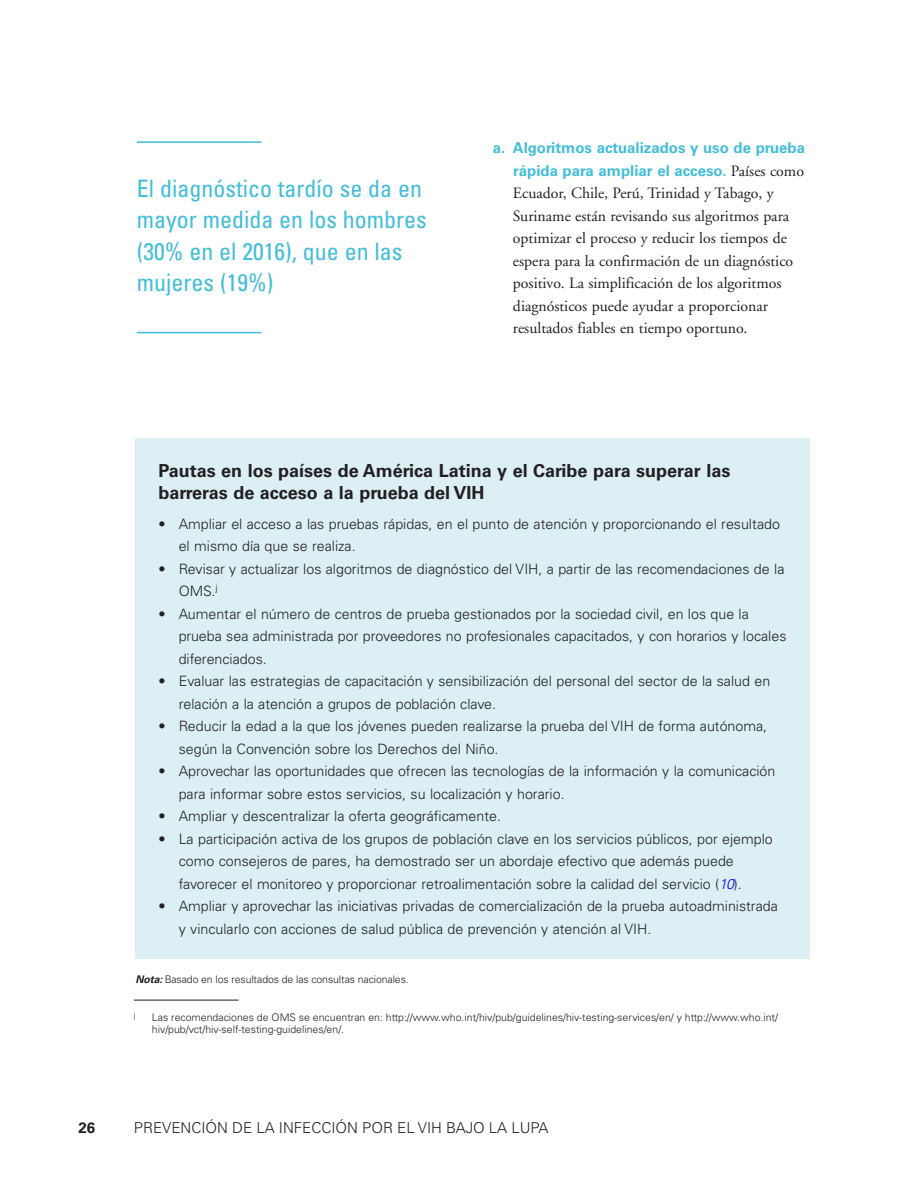
<style>
.page{position:relative;width:918px;height:1188px;background:#fff}
.page>*{position:absolute;margin:0;border:0;box-sizing:border-box;transform-origin:0 0}
.t1{font:condensed 24px/31.5px "Univers";color:#42bdd9}
.t2{font:700 18px/22.5px "Univers";color:#231f20}
.t3{font:15.75px/22.5px "Adobe Garamond";color:#231f20}
.t4{font:700 15px/22.5px "Univers";color:#42bdd9;text-align:right}
.t5{font:300 15px "Univers";color:#231f20}
.t6{font:700 15px "Univers";color:#231f20}
.t7{font:300 14.25px/22.5px "Univers";color:#231f20}
.t8{font:300 10.5px/12.6px "Univers";color:#231f20}
.t9{font:300 8.4px "Univers";color:#231f20}
.s1{font-family:"Adobe Garamond";font-weight:400;font-size:15.75px;color:#231f20}
.s2{font-style:italic;color:#00f}
.s3{font-weight:700;font-style:italic}
</style>
<div class="page">
<div style="left:135px;top:438px;width:675px;height:521px;background:#dceff5"></div>
<hr style="left:134px;top:1000px;width:105px;height:1px;background:#231f20">
<hr style="left:137px;top:141px;width:124px;height:2px;background:#42bdd9">
<hr style="left:137px;top:332px;width:124px;height:1px;background:#42bdd9">
<h1 class="t1" style="left:137px;top:174px;width:292px">El diagnóstico tardío se da en mayor medida en los hombres (30% en el 2016), que en las mujeres (19%)</h1>
<p class="t4" style="left:493px;top:137px;width:314px">a. Algoritmos actualizados y uso de prueba rápida para ampliar el acceso. <span class="s1">Países como</span></p>
<p class="t3" style="left:513px;top:183px;width:282px">Ecuador, Chile, Perú, Trinidad y Tabago, y Suriname están revisando sus algoritmos para optimizar el proceso y reducir los tiempos de espera para la confirmación de un diagnóstico positivo. La simplificación de los algoritmos diagnósticos puede ayudar a proporcionar resultados fiables en tiempo oportuno.</p>
<p class="t2" style="left:158px;top:460px;width:573px">Pautas en los países de América Latina y el Caribe para superar las barreras de acceso a la prueba del VIH</p>
<p class="t7" style="left:179px;top:513px;width:603px;text-indent:-20px">• Ampliar el acceso a las pruebas rápidas, en el punto de atención y proporcionando el resultado el mismo día que se realiza.</p>
<p class="t7" style="left:179px;top:558px;width:607px;text-indent:-20px">• Revisar y actualizar los algoritmos de diagnóstico del VIH, a partir de las recomendaciones de la<br>OMS.<sup>j</sup></p>
<p class="t7" style="left:179px;top:603px;width:609px;text-indent:-20px">• Aumentar el número de centros de prueba gestionados por la sociedad civil, en los que la prueba sea administrada por proveedores no profesionales capacitados, y con horarios y locales diferenciados.</p>
<p class="t7" style="left:179px;top:671px;width:593px;text-indent:-20px">• Evaluar las estrategias de capacitación y sensibilización del personal del sector de la salud en relación a la atención a grupos de población clave.</p>
<p class="t7" style="left:179px;top:716px;width:590px;text-indent:-20px">• Reducir la edad a la que los jóvenes pueden realizarse la prueba del VIH de forma autónoma, según la Convención sobre los Derechos del Niño.</p>
<p class="t7" style="left:179px;top:761px;width:598px;text-indent:-20px">• Aprovechar las oportunidades que ofrecen las tecnologías de la información y la comunicación para informar sobre estos servicios, su localización y horario.</p>
<p class="t7" style="left:158px;top:806px;width:344px">• Ampliar y descentralizar la oferta geográficamente.</p>
<p class="t7" style="left:179px;top:828px;width:596px;text-indent:-20px">• La participación activa de los grupos de población clave en los servicios públicos, por ejemplo como consejeros de pares, ha demostrado ser un abordaje efectivo que además puede favorecer el monitoreo y proporcionar retroalimentación sobre la calidad del servicio (<span class="s2">10</span>).</p>
<p class="t7" style="left:179px;top:896px;width:601px;text-indent:-20px">• Ampliar y aprovechar las iniciativas privadas de comercialización de la prueba autoadministrada y vincularlo con acciones de salud pública de prevención y atención al VIH.</p>
<p class="t8" style="left:135px;top:973px;width:275px"><span class="s3">Nota:</span> Basado en los resultados de las consultas nacionales.</p>
<p class="t9" style="left:134px;top:1012px;width:3px">j</p>
<p class="t8" style="left:152px;top:1011px;width:628px">Las recomendaciones de OMS se encuentran en: http://www.who.int/hiv/pub/guidelines/hiv-testing-services/en/ y http://www.who.int/ hiv/pub/vct/hiv-self-testing-guidelines/en/.</p>
<p class="t6" style="left:79px;top:1122px;width:18px">26</p>
<p class="t5" style="left:134px;top:1121px;width:416px">PREVENCIÓN DE LA INFECCIÓN POR EL VIH BAJO LA LUPA</p>
</div>
